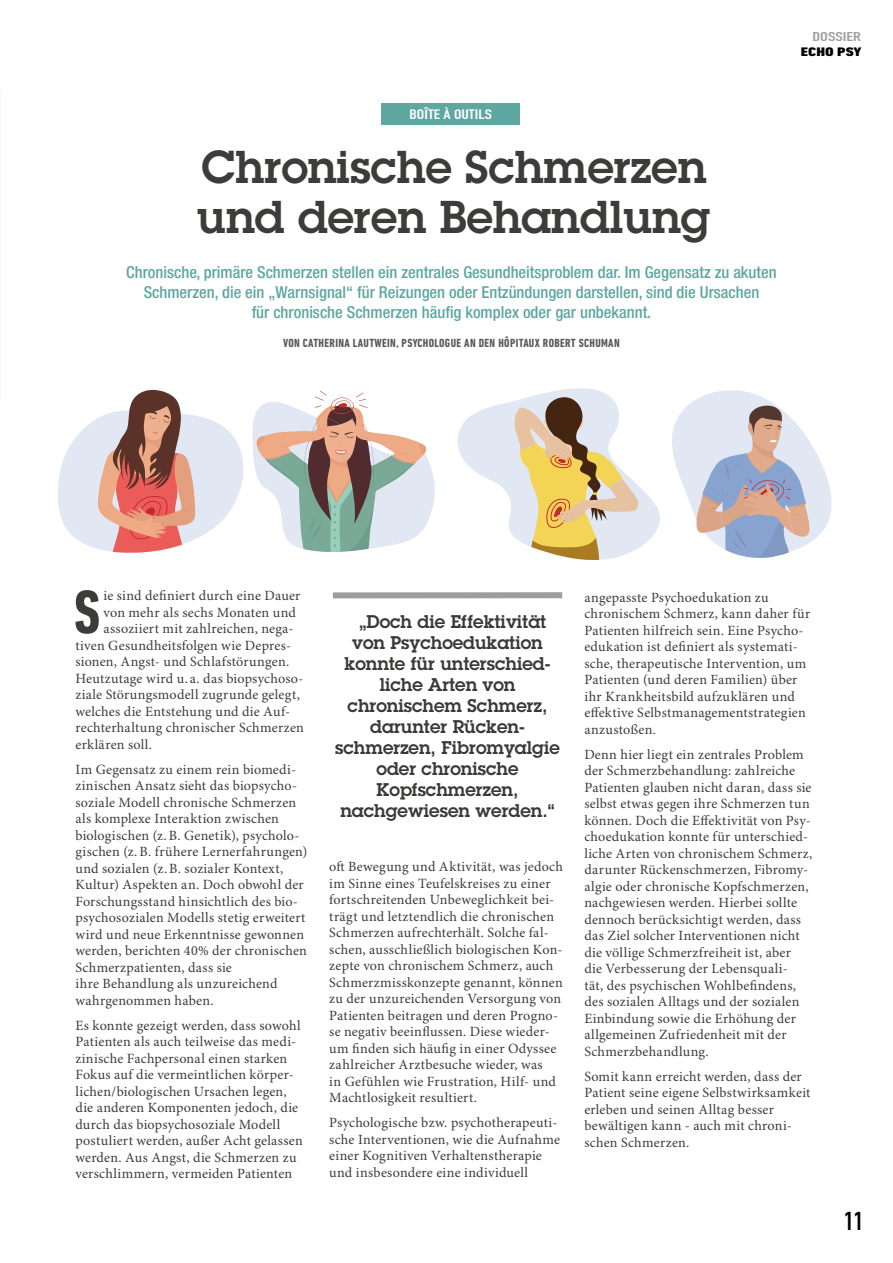
<style>
.page{position:relative;width:893px;height:1263px;background:#fff}
.page>*{position:absolute;margin:0;border:0;box-sizing:border-box;transform-origin:0 0}
.t1{font:700 condensed 62.7px "DIN Next LT Pro";color:#3c3c3b}
.t2{font:600 45px/49.5px "Lubalin Graph Std";color:#3c3c3b}
.t3{font:700 25.5px "DIN Condensed";color:#000}
.t4{font:600 18px "Lubalin Graph Std";color:#3a3938}
.t5{font:500 condensed 16.5px/19.8px "Helvetica Neue LT Std";color:#5fa7a1;text-align:center}
.t6{font:14.1px/16.5px "Minion Pro";letter-spacing:.015em;color:#3c3c3b}
.t7{font:700 13.5px "DIN Condensed";color:#fff;scale:1.3 1}
.t8{font:700 12.6px "DIN Condensed";color:#9f9f9f;scale:1.45 1}
.t9{font:800 condensed 12.6px "DIN Next LT Pro";color:#000;scale:1.45 1}
.t10{font:700 condensed 12px "DIN Next LT Pro";letter-spacing:.03em;color:#575756}
</style>
<div class="page">
<div style="left:333px;top:592px;width:229px;height:6px;background:#9d9d9c"></div>
<div style="left:382px;top:103px;width:138px;height:21px;background:#5fa7a1"></div>
<svg style="left:457px;top:388px;width:375px;height:172px"></svg>
<svg style="left:58px;top:389px;width:377px;height:164px"></svg>
<p class="t7" style="left:409px;top:105px;width:65px">BOÎTE À OUTILS</p>
<h2 class="t2" style="left:197px;top:142px;width:515px">Chronische Schmerzen und deren Behandlung</h2>
<p class="t5" style="left:126px;top:262px;width:652px">Chronische, primäre Schmerzen stellen ein zentrales Gesundheitsproblem dar. Im Gegensatz zu akuten<br>Schmerzen, die ein „Warnsignal“ für Reizungen oder Entzündungen darstellen, sind die Ursachen<br>für chronische Schmerzen häufig komplex oder gar unbekannt.</p>
<p class="t10" style="left:283px;top:336px;width:338px">VON CATHERINA LAUTWEIN, PSYCHOLOGUE AN DEN HÔPITAUX ROBERT SCHUMAN</p>
<p class="t8" style="left:812px;top:28px;width:35px">DOSSIER</p>
<p class="t9" style="left:801px;top:44px;width:43px">ECHO PSY</p>
<h1 class="t1" style="left:74px;top:576px;width:28px">S</h1>
<p class="t6" style="left:103px;top:588px;width:198px">ie sind definiert durch eine Dauer</p>
<p class="t6" style="left:103px;top:604px;width:194px">von mehr als sechs Monaten und</p>
<p class="t6" style="left:103px;top:621px;width:192px">assoziiert mit zahlreichen, nega-</p>
<p class="t6" style="left:75px;top:637px;width:217px">tiven Gesundheitsfolgen wie Depres-</p>
<p class="t6" style="left:75px;top:654px;width:215px">sionen, Angst- und Schlafstörungen.</p>
<p class="t6" style="left:75px;top:670px;width:230px">Heutzutage wird u. a. das biopsychoso-</p>
<p class="t6" style="left:75px;top:687px;width:226px">ziale Störungsmodell zugrunde gelegt,</p>
<p class="t6" style="left:75px;top:703px;width:216px">welches die Entstehung und die Auf-</p>
<p class="t6" style="left:75px;top:720px;width:230px">rechterhaltung chronischer Schmerzen</p>
<p class="t6" style="left:75px;top:736px;width:78px">erklären soll.</p>
<p class="t6" style="left:75px;top:761px;width:234px">Im Gegensatz zu einem rein biomedi&shy;zinischen Ansatz sieht das biopsycho&shy;soziale Modell chronische Schmerzen als komplexe Interaktion zwischen biologischen (z.B. Genetik), psycholo&shy;gischen (z.B. frühere Lernerfahrungen) und sozialen (z.B. sozialer Kontext, Kultur) Aspekten an. Doch obwohl der Forschungsstand hinsichtlich des bio&shy;psychosozialen Modells stetig erweitert wird und neue Erkenntnisse gewonnen werden, berichten 40% der chronischen Schmerzpatienten, dass sie<br>ihre Behandlung als unzureichend wahrgenommen haben.</p>
<p class="t6" style="left:75px;top:1017px;width:229px">Es konnte gezeigt werden, dass sowohl Patienten als auch teilweise das medi&shy;zinische Fachpersonal einen starken Fokus auf die vermeintlichen körper&shy;lichen/biologischen Ursachen legen, die anderen Komponenten jedoch, die durch das biopsychosoziale Modell postuliert werden, außer Acht gelassen werden. Aus Angst, die Schmerzen zu verschlimmern, vermeiden Patienten</p>
<p class="t4" style="left:360px;top:610px;width:188px">„Doch die Effektivität</p>
<p class="t4" style="left:352px;top:631px;width:192px">von Psychoedukation</p>
<p class="t4" style="left:345px;top:652px;width:207px">konnte für unterschied-</p>
<p class="t4" style="left:380px;top:673px;width:137px">liche Arten von</p>
<p class="t4" style="left:348px;top:694px;width:201px">chronischem Schmerz,</p>
<p class="t4" style="left:370px;top:715px;width:156px">darunter Rücken-</p>
<p class="t4" style="left:335px;top:736px;width:226px">schmerzen, Fibromyalgie</p>
<p class="t4" style="left:377px;top:757px;width:143px">oder chronische</p>
<p class="t4" style="left:377px;top:778px;width:143px">Kopfschmerzen,</p>
<p class="t4" style="left:340px;top:799px;width:216px">nachgewiesen werden.“</p>
<p class="t6" style="left:329px;top:859px;width:235px">oft Bewegung und Aktivität, was jedoch im Sinne eines Teufelskreises zu einer fortschreitenden Unbeweglichkeit bei&shy;trägt und letztendlich die chronischen Schmerzen aufrechterhält. Solche fal&shy;schen, ausschließlich biologischen Kon&shy;zepte von chronischem Schmerz, auch Schmerzmisskonzepte genannt, können zu der unzureichenden Versorgung von Patienten beitragen und deren Progno&shy;se negativ beeinflussen. Diese wieder&shy;um finden sich häufig in einer Odyssee zahlreicher Arztbesuche wieder, was<br>in Gefühlen wie Frustration, Hilf- und Machtlosigkeit resultiert.</p>
<p class="t6" style="left:329px;top:1115px;width:232px">Psychologische bzw. psychotherapeuti&shy;sche Interventionen, wie die Aufnahme einer Kognitiven Verhaltenstherapie und insbesondere eine individuell</p>
<p class="t6" style="left:584px;top:589px;width:227px">angepasste Psychoedukation zu chronischem Schmerz, kann daher für Patienten hilfreich sein. Eine Psycho&shy;edukation ist definiert als systemati&shy;sche, therapeutische Intervention, um Patienten (und deren Familien) über ihr Krankheitsbild aufzuklären und effektive Selbstmanagementstrategien anzustoßen.</p>
<p class="t6" style="left:584px;top:746px;width:229px">Denn hier liegt ein zentrales Problem der Schmerzbehandlung: zahlreiche Patienten glauben nicht daran, dass sie selbst etwas gegen ihre Schmerzen tun können. Doch die Effektivität von Psy&shy;choedukation konnte für unterschied&shy;liche Arten von chronischem Schmerz, darunter Rückenschmerzen, Fibromy&shy;algie oder chronische Kopfschmerzen, nachgewiesen werden. Hierbei sollte dennoch berücksichtigt werden, dass das Ziel solcher Interventionen nicht die völlige Schmerzfreiheit ist, aber die Verbesserung der Lebensquali-<br>tät, des psychischen Wohlbefindens, des sozialen Alltags und der sozialen Einbindung sowie die Erhöhung der allgemeinen Zufriedenheit mit der Schmerzbehandlung.</p>
<p class="t6" style="left:584px;top:1068px;width:228px">Somit kann erreicht werden, dass der<br>Patient seine eigene Selbstwirksamkeit erleben und seinen Alltag besser bewältigen kann - auch mit chroni&shy;schen Schmerzen.</p>
<h3 class="t3" style="left:844px;top:1204px;width:20px">11</h3>
</div>
